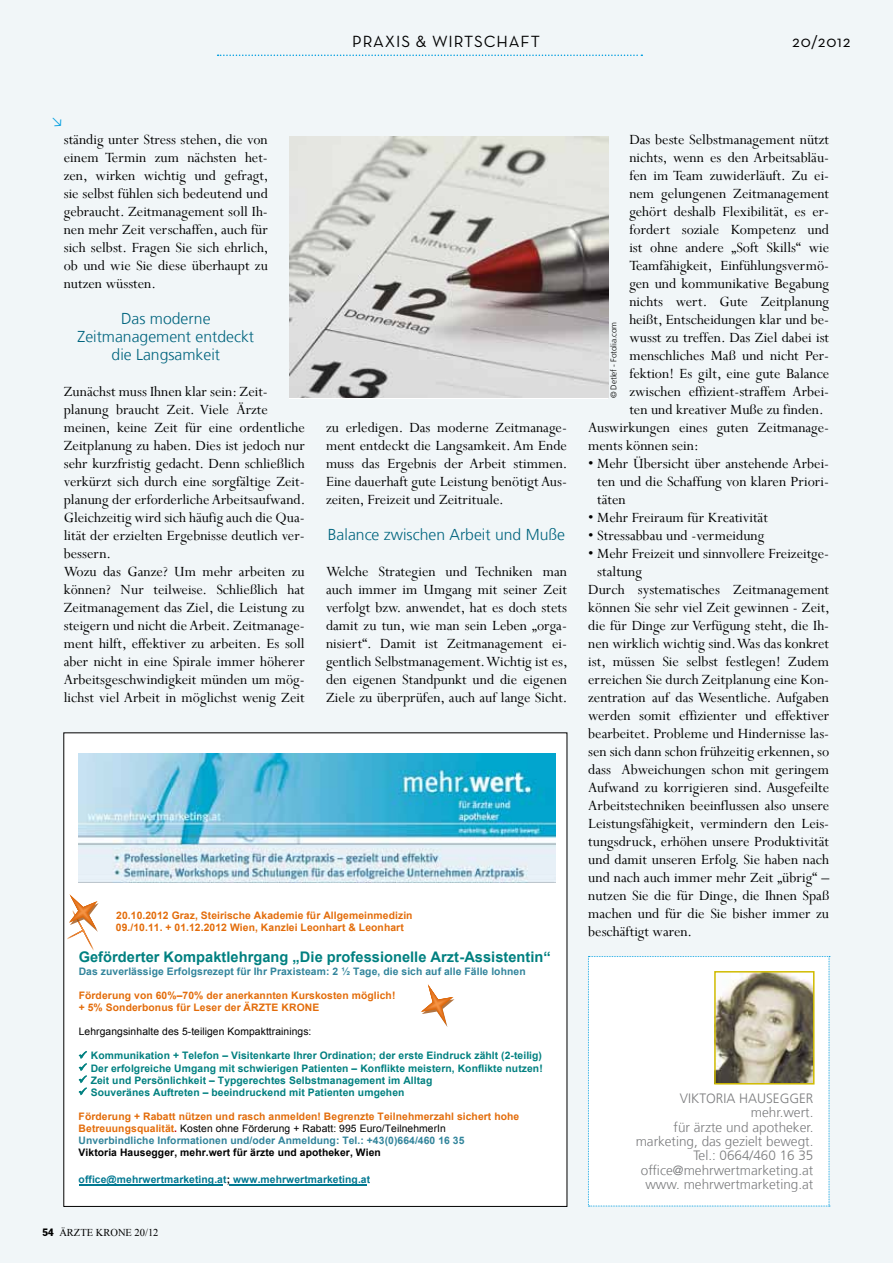
<style>
.page{position:relative;width:893px;height:1263px;background:#f1f6f8}
.page>*{position:absolute;margin:0;border:0;box-sizing:border-box;transform-origin:0 0}
.t1{font:16.5px "Neutraface Text";letter-spacing:.05em;color:#000}
.t2{font:15.75px/18px "Perpetua";color:#000;text-align:justify}
.t3{font:300 15.75px/18px "Frutiger LT Com";color:#00647e;text-align:center}
.t4{font:700 14.55px "Arial";letter-spacing:.005em;color:#008080}
.t5{font:300 13.5px/14.4px "Frutiger LT Com";color:#7b7c7e;text-align:right}
.t6{font:10.5px "Times New Roman";color:#000}
.t7{font:700 10.35px/12px "Arial";letter-spacing:.01em;color:#e36c0a}
.t8{font:700 10.35px "Arial";letter-spacing:.01em;color:#008080}
.t9{font:700 10.35px "Arial";letter-spacing:.01em;color:#31849b}
.t10{font:700 10.35px "Arial";letter-spacing:.01em;color:#000}
.t11{font:700 10.35px "Arial";letter-spacing:.01em;color:#007891}
.t12{font:10.35px "Arial";letter-spacing:.01em;color:#000}
.t13{font:300 8.25px "Frutiger LT Com";letter-spacing:-.01em;color:#000}
.s1{color:#c00000}
.s2{font-weight:400;color:#000}
.s3{color:#31849b}
.s4{font-style:inherit}
.s5{color:#000}
.s6{font-family:"Franklin Gothic Std";font-stretch:condensed}
</style>
<div class="page">
<svg style="left:218px;top:55px;width:424px;height:1px"></svg>
<div style="left:588px;top:956px;width:242px;height:251px;background:#fff"></div>
<img style="left:717px;top:974px;width:94px;height:107px">
<div style="left:714px;top:971px;width:100px;height:113px;border:2px solid #d0bb00"></div>
<div style="left:64px;top:733px;width:503px;height:473px;background:#fff"></div>
<svg style="left:421px;top:984px;width:32px;height:41px"></svg>
<svg style="left:67px;top:894px;width:32px;height:56px"></svg>
<img style="left:79px;top:753px;width:476px;height:130px">
<svg style="left:79px;top:1051px;width:8px;height:44px"></svg>
<hr style="left:79px;top:1184px;width:144px;height:1px;background:#007891">
<hr style="left:229px;top:1184px;width:137px;height:1px;background:#007891">
<img style="left:289px;top:136px;width:319px;height:262px">
<p class="t1" style="left:352px;top:31px;width:189px">PRAXIS &amp; WIRTSCHAFT</p>
<p class="t1" style="left:792px;top:31px;width:60px">20/2012</p>
<p class="t2" style="left:64px;top:130px;width:206px">ständig unter Stress stehen, die von einem Termin zum nächsten het&shy;zen, wirken wichtig und gefragt, sie selbst fühlen sich bedeutend und gebraucht. Zeitmanagement soll Ih&shy;nen mehr Zeit verschaffen, auch für sich selbst. Fragen Sie sich ehrlich, ob und wie Sie diese überhaupt zu nutzen wüssten.</p>
<p class="t3" style="left:77px;top:310px;width:178px">Das moderne<br>Zeitmanagement entdeckt die Langsamkeit</p>
<p class="t2" style="left:64px;top:382px;width:243px;text-align:left">Zunächst muss Ihnen klar sein: Zeit&shy;planung braucht Zeit. Viele Ärzte meinen, keine Zeit für eine ordentliche Zeitplanung zu haben. Dies ist jedoch nur sehr kurzfristig gedacht. Denn schließlich verkürzt sich durch eine sorgfältige Zeit&shy;planung der erforderliche Arbeitsaufwand.<br>Gleichzeitig wird sich häufig auch die Qua&shy;lität der erzielten Ergebnisse deutlich ver&shy;bessern.<br>Wozu das Ganze? Um mehr arbeiten zu können? Nur teilweise. Schließlich hat Zeitmanagement das Ziel, die Leistung zu steigern und nicht die Arbeit. Zeitmanage&shy;ment hilft, effektiver zu arbeiten. Es soll aber nicht in eine Spirale immer höherer Arbeitsgeschwindigkeit münden um mög&shy;lichst viel Arbeit in möglichst wenig Zeit</p>
<p class="t2" style="left:326px;top:418px;width:243px">zu erledigen. Das moderne Zeitmanage&shy;ment entdeckt die Langsamkeit. Am Ende muss das Ergebnis der Arbeit stimmen.<br>Eine dauerhaft gute Leistung benötigt Aus&shy;zeiten, Freizeit und Zeitrituale.</p>
<p class="t3" style="left:328px;top:526px;width:239px">Balance zwischen Arbeit und Muße</p>
<p class="t2" style="left:326px;top:562px;width:243px">Welche Strategien und Techniken man auch immer im Umgang mit seiner Zeit verfolgt bzw. anwendet, hat es doch stets damit zu tun, wie man sein Leben „orga&shy;nisiert“. Damit ist Zeitmanagement ei&shy;gentlich Selbstmanagement. Wichtig ist es, den eigenen Standpunkt und die eigenen Ziele zu überprüfen, auch auf lange Sicht.</p>
<p class="t7" style="left:116px;top:910px;width:298px">20.10.2012 Graz, Steirische Akademie für Allgemeinmedizin<br>09./10.11. + 01.12.2012 Wien, Kanzlei Leonhart &amp; Leonhart</p>
<p class="t4" style="left:79px;top:948px;width:474px">Geförderter Kompaktlehrgang „Die professionelle Arzt-Assistentin“</p>
<p class="t9" style="left:79px;top:964px;width:448px">Das zuverlässige Erfolgsrezept für Ihr Praxisteam: 2 ½ Tage, die sich auf alle Fälle lohnen</p>
<p class="t7" style="left:79px;top:990px;width:318px">Förderung von 60%–70% der anerkannten Kurskosten möglich! + 5% Sonderbonus für Leser der ÄRZTE KRONE</p>
<p class="t12" style="left:79px;top:1025px;width:234px">Lehrgangsinhalte des 5-teiligen Kompakttrainings:</p>
<p class="t8" style="left:79px;top:1049px;width:465px">✓ Kommunikation + Telefon – Visitenkarte Ihrer Ordination; der erste Eindruck zählt (2-teilig)</p>
<p class="t8" style="left:79px;top:1061px;width:466px">✓ Der erfolgreiche Umgang mit schwierigen Patienten – Konflikte meistern, Konflikte nutzen!</p>
<p class="t8" style="left:79px;top:1073px;width:355px">✓ Zeit und Persönlichkeit – Typgerechtes Selbstmanagement im Alltag</p>
<p class="t8" style="left:79px;top:1085px;width:327px">✓ Souveränes Auftreten – beeindruckend mit Patienten umgehen</p>
<p class="t7" style="left:79px;top:1111px;width:442px">Förderung + Rabatt nützen und rasch anmelden! Begrenzte Teilnehmerzahl sichert hohe<br>Betreuungsqualität<span class="s1">.</span> <span class="s2">Kosten ohne Förderung + Rabatt: 995 Euro/TeilnehmerIn<br></span><span class="s3">Unverbindliche Informationen und/oder Anmeldung: Tel.: +43(0)664/460 16 35</span></p>
<p class="t10" style="left:79px;top:1146px;width:304px">Viktoria Hausegger, mehr.wert für ärzte und apotheker, Wien</p>
<p class="t11" style="left:79px;top:1173px;width:293px">office@meh<span class="s4">r</span>wertmarketing.at<span class="s5">;</span> www.mehrwertmarketing.at</p>
<p class="t6" style="left:43px;top:1226px;width:118px"><span class="s6">54</span> ÄRZTE KRONE 20/12</p>
<p class="t2" style="left:629px;top:130px;width:201px">Das beste Selbstmanagement nützt</p>
<p class="t2" style="left:629px;top:148px;width:201px">nichts, wenn es den Arbeitsabläu-</p>
<p class="t2" style="left:629px;top:166px;width:201px">fen im Team zuwiderläuft. Zu ei-</p>
<p class="t2" style="left:629px;top:184px;width:201px">nem gelungenen Zeitmanagement</p>
<p class="t2" style="left:629px;top:202px;width:201px">gehört deshalb Flexibilität, es er-</p>
<p class="t2" style="left:629px;top:220px;width:201px">fordert soziale Kompetenz und</p>
<p class="t2" style="left:629px;top:238px;width:201px">ist ohne andere „Soft Skills“ wie</p>
<p class="t2" style="left:629px;top:256px;width:201px">Teamfähigkeit, Einfühlungsvermö-</p>
<p class="t2" style="left:629px;top:274px;width:201px">gen und kommunikative Begabung</p>
<p class="t2" style="left:629px;top:292px;width:201px">nichts wert. Gute Zeitplanung</p>
<p class="t2" style="left:629px;top:310px;width:201px">heißt, Entscheidungen klar und be-</p>
<p class="t2" style="left:629px;top:328px;width:201px">wusst zu treffen. Das Ziel dabei ist</p>
<p class="t2" style="left:629px;top:346px;width:201px">menschliches Maß und nicht Per-</p>
<p class="t2" style="left:629px;top:364px;width:201px">fektion! Es gilt, eine gute Balance</p>
<p class="t2" style="left:629px;top:382px;width:201px">zwischen effizient-straffem Arbei-</p>
<p class="t2" style="left:629px;top:400px;width:196px">ten und kreativer Muße zu finden.</p>
<p class="t2" style="left:588px;top:418px;width:242px">Auswirkungen eines guten Zeitmanage-</p>
<p class="t2" style="left:588px;top:436px;width:112px">ments können sein:</p>
<p class="t2" style="left:597px;top:454px;width:233px;text-indent:-9px">• Mehr Übersicht über anstehende Arbei&shy;ten und die Schaffung von klaren Priori&shy;täten</p>
<p class="t2" style="left:588px;top:508px;width:181px">• Mehr Freiraum für Kreativität</p>
<p class="t2" style="left:588px;top:526px;width:178px">• Stressabbau und -vermeidung</p>
<p class="t2" style="left:588px;top:544px;width:242px">• Mehr Freizeit und sinnvollere Freizeitge-</p>
<p class="t2" style="left:597px;top:562px;width:46px">staltung</p>
<p class="t2" style="left:588px;top:580px;width:242px">Durch systematisches Zeitmanagement</p>
<p class="t2" style="left:588px;top:598px;width:243px">können Sie sehr viel Zeit gewinnen - Zeit,</p>
<p class="t2" style="left:588px;top:616px;width:242px">die für Dinge zur Verfügung steht, die Ih-</p>
<p class="t2" style="left:588px;top:634px;width:242px">nen wirklich wichtig sind. Was das konkret</p>
<p class="t2" style="left:588px;top:652px;width:242px">ist, müssen Sie selbst festlegen! Zudem</p>
<p class="t2" style="left:588px;top:670px;width:242px">erreichen Sie durch Zeitplanung eine Kon-</p>
<p class="t2" style="left:588px;top:688px;width:242px">zentration auf das Wesentliche. Aufgaben</p>
<p class="t2" style="left:588px;top:706px;width:242px">werden somit effizienter und effektiver</p>
<p class="t2" style="left:588px;top:724px;width:242px">bearbeitet. Probleme und Hindernisse las-</p>
<p class="t2" style="left:588px;top:742px;width:242px">sen sich dann schon frühzeitig erkennen, so</p>
<p class="t2" style="left:588px;top:760px;width:242px">dass Abweichungen schon mit geringem</p>
<p class="t2" style="left:588px;top:778px;width:242px">Aufwand zu korrigieren sind. Ausgefeilte</p>
<p class="t2" style="left:588px;top:796px;width:242px">Arbeitstechniken beeinflussen also unsere</p>
<p class="t2" style="left:588px;top:814px;width:242px">Leistungsfähigkeit, vermindern den Leis-</p>
<p class="t2" style="left:588px;top:832px;width:242px">tungsdruck, erhöhen unsere Produktivität</p>
<p class="t2" style="left:588px;top:850px;width:242px">und damit unseren Erfolg. Sie haben nach</p>
<p class="t2" style="left:588px;top:868px;width:242px">und nach auch immer mehr Zeit „übrig“ –</p>
<p class="t2" style="left:588px;top:886px;width:242px">nutzen Sie die für Dinge, die Ihnen Spaß</p>
<p class="t2" style="left:588px;top:904px;width:242px">machen und für die Sie bisher immer zu</p>
<p class="t2" style="left:588px;top:922px;width:105px">beschäftigt waren.</p>
<p class="t13" style="left:609px;top:398px;width:78px;rotate:-90deg">© Detlef - Fotolia.com</p>
<p class="t5" style="left:636px;top:1091px;width:179px">Viktoria Hausegger mehr.wert.<br>für ärzte und apotheker. marketing, das gezielt bewegt.<br>Tel.: 0664/460 16 35 office@mehrwertmarketing.at www. mehrwertmarketing.at</p>
</div>
